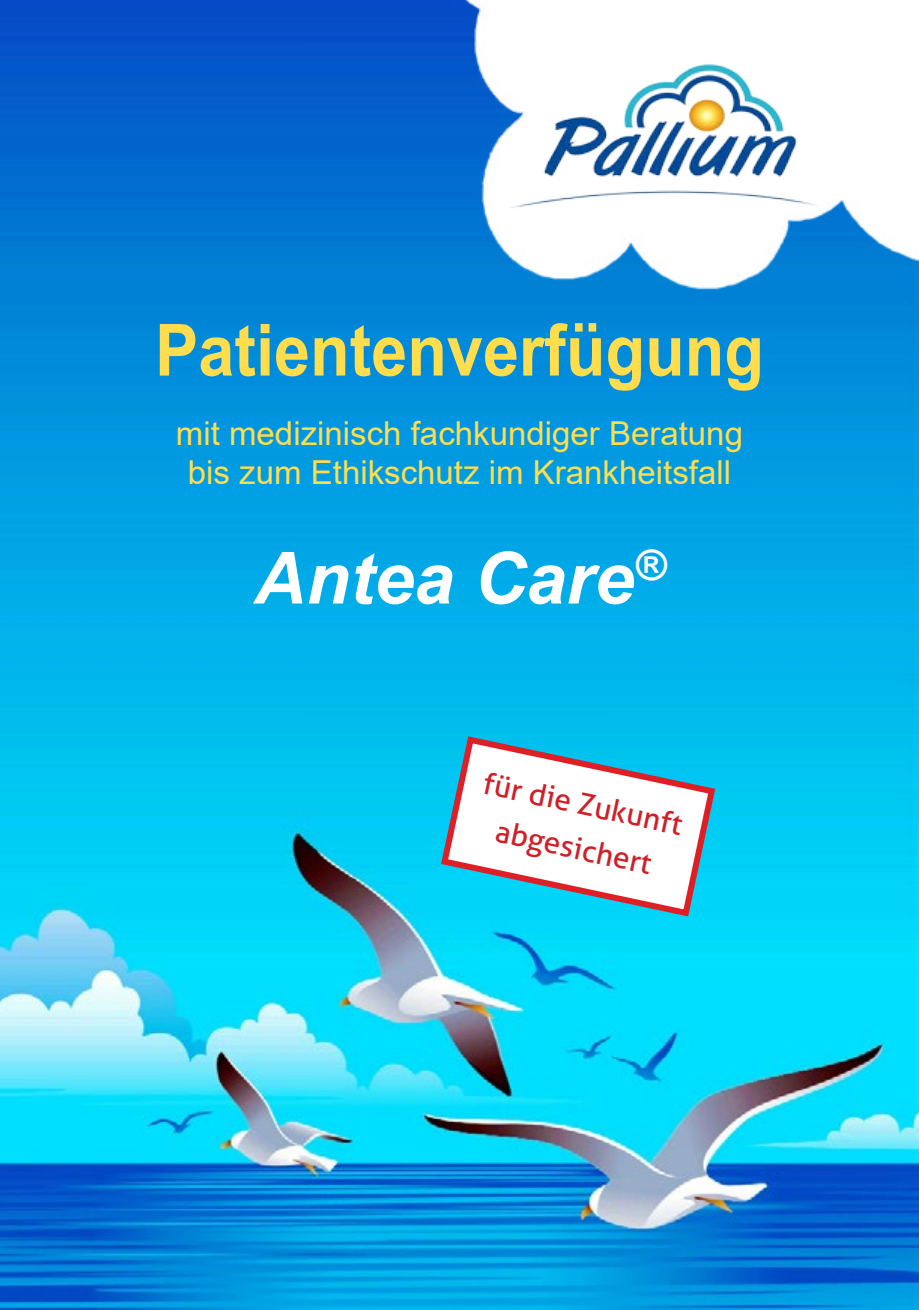
<style>
.page{position:relative;width:919px;height:1310px;background:#fff}
.page>*{position:absolute;margin:0;border:0;box-sizing:border-box;transform-origin:0 0}
.t1{font:700 72px "Arial";color:#ffdd4d;scale:.9 1}
.t2{font:italic 700 72px "Arial";color:#fff}
.t3{font:33px/39.6px "Arial";color:#ffdd4d;text-align:center}
.t4{font:30px/44.4px "Aller";color:#cf2027;text-align:center}
</style>
<div class="page">
<img style="left:0;top:0;width:918px;height:1310px">
<svg style="left:437px;top:733px;width:281px;height:187px"></svg>
<img style="left:440px;top:0;width:478px;height:301px">
<img style="left:480px;top:37px;width:375px;height:259px">
<h1 class="t1" style="left:155px;top:299px;width:678px">Patientenverfügung</h1>
<p class="t3" style="left:176px;top:413px;width:568px">mit medizinisch fachkundiger Beratung bis zum Ethikschutz im Krankheitsfall</p>
<h1 class="t2" style="left:254px;top:530px;width:413px">Antea Care<sup>®</sup></h1>
<p class="t4" style="left:488px;top:761px;width:204px;rotate:12deg">für die Zukunft abgesichert</p>
</div>
